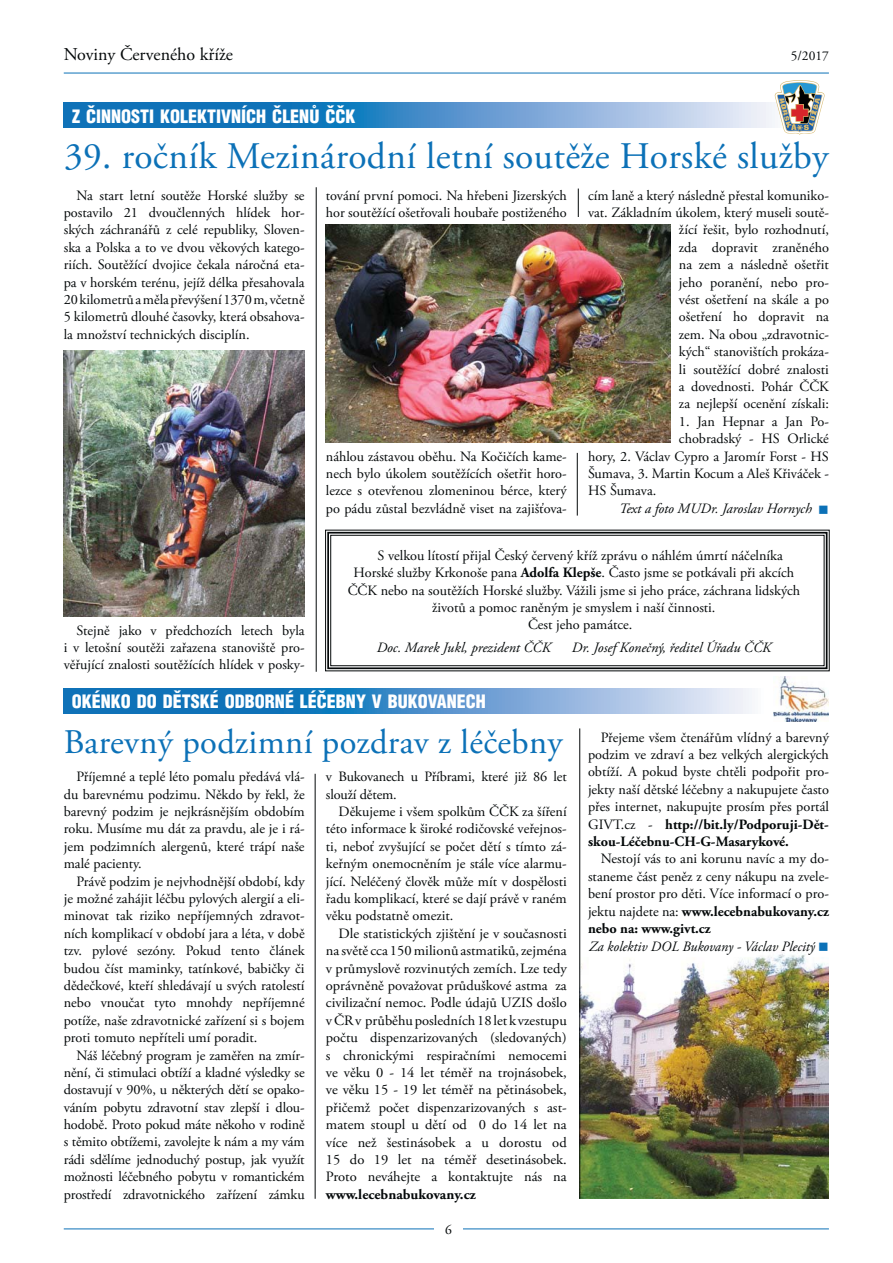
<style>
.page{position:relative;width:893px;height:1263px;background:#fff}
.page>*{position:absolute;margin:0;border:0;box-sizing:border-box;transform-origin:0 0}
.t1{font:37.5px "Adobe Garamond Pro";letter-spacing:.01em;color:#0c71b7}
.t2{font:34.5px "Adobe Garamond Pro";letter-spacing:.01em;color:#0c71b7}
.t3{font:900 18px "Switzerland Cond";color:#fff}
.t4{font:18px "Adobe Garamond Pro";color:#040809}
.t5{font:14.25px/17.4px "Adobe Garamond Pro";color:#040809;text-align:justify}
.t6{font:italic 14.25px "Adobe Garamond Pro";color:#040809}
.t7{font:700 14.25px "Adobe Garamond Pro";color:#040809}
.t8{font:13.5px "Adobe Garamond Pro";color:#040809}
.s1{font-weight:700}
</style>
<div class="page">
<hr style="left:64px;top:73px;width:765px;height:1px;background:#0c71b7">
<hr style="left:64px;top:1229px;width:765px;height:1px;background:#0c71b7">
<div style="left:434px;top:1216px;width:28px;height:26px;background:#fff"></div>
<img style="left:580px;top:890px;width:249px;height:309px">
<svg style="left:63px;top:688px;width:689px;height:26px;background:#5798cd"></svg>
<img style="left:773px;top:676px;width:56px;height:46px">
<svg style="left:64px;top:102px;width:711px;height:26px;background:#5798cd"></svg>
<svg style="left:775px;top:80px;width:49px;height:55px"></svg>
<img style="left:326px;top:224px;width:344px;height:218px">
<img style="left:64px;top:351px;width:241px;height:266px">
<hr style="left:316px;top:187px;width:1px;height:485px;background:#040809">
<svg style="left:578px;top:189px;width:1px;height:28px"></svg>
<hr style="left:577px;top:453px;width:1px;height:63px;background:#040809">
<hr style="left:315px;top:774px;width:1px;height:425px;background:#040809">
<hr style="left:579px;top:728px;width:1px;height:471px;background:#040809">
<svg style="left:325px;top:529px;width:505px;height:143px"></svg>
<div style="left:327px;top:532px;width:500px;height:137px;border:2px solid #040809"></div>
<div style="left:330px;top:535px;width:494px;height:131px;border:1px solid #040809"></div>
<svg style="left:819px;top:943px;width:9px;height:8px"></svg>
<p class="t4" style="left:64px;top:47px;width:171px">Noviny Červeného kříže</p>
<p class="t8" style="left:791px;top:50px;width:40px">5/2017</p>
<p class="t3" style="left:72px;top:110px;width:285px">Z ČINNOSTI KOLEKTIVNÍCH ČLENŮ ČČK</p>
<h1 class="t1" style="left:64px;top:142px;width:766px">39. ročník Mezinárodní letní soutěže Horské služby</h1>
<p class="t5" style="left:64px;top:188px;width:242px;text-indent:13px">Na start letní soutěže Horské služby se postavilo 21 dvoučlenných hlídek hor&shy;ských záchranářů z celé republiky, Sloven&shy;ska a Polska a to ve dvou věkových katego&shy;riích. Soutěžící dvojice čekala náročná eta&shy;pa v horském terénu, jejíž délka přesahovala 20 kilometrů a měla převýšení 1370 m, včetně 5 kilometrů dlouhé časovky, která obsahova&shy;la množství technických disciplín.</p>
<p class="t5" style="left:64px;top:622px;width:242px;text-indent:13px">Stejně jako v předchozích letech byla i v letošní soutěži zařazena stanoviště pro&shy;věřující znalosti soutěžících hlídek v posky-</p>
<p class="t5" style="left:326px;top:188px;width:242px">tování první pomoci. Na hřebeni Jizerských hor soutěžící ošetřovali houbaře postiženého</p>
<p class="t5" style="left:326px;top:449px;width:242px">náhlou zástavou oběhu. Na Kočičích kame&shy;nech bylo úkolem soutěžících ošetřit horo&shy;lezce s otevřenou zlomeninou bérce, který po pádu zůstal bezvládně viset na zajišťova-</p>
<p class="t5" style="left:588px;top:188px;width:242px;text-align:right">cím laně a který následně přestal komuniko&shy;vat. Základním úkolem, který museli soutě&shy;žící řešit, bylo rozhodnutí,<br>zda dopravit zraněného<br>na zem a následně ošetřit<br>jeho poranění, nebo pro-<br>vést ošetření na skále a po<br>ošetření ho dopravit na<br>zem. Na obou „zdravotnic-<br>kých“ stanovištích prokáza-<br>li soutěžící dobré znalosti<br>a dovednosti. Pohár ČČK<br>za nejlepší ocenění získali:</p>
<p class="t5" style="left:679px;top:414px;width:151px">1. Jan Hepnar a Jan Po-</p>
<p class="t5" style="left:679px;top:431px;width:151px">chobradský - HS Orlické</p>
<p class="t5" style="left:588px;top:449px;width:242px">hory, 2. Václav Cypro a Jaromír Forst - HS</p>
<p class="t5" style="left:588px;top:466px;width:242px">Šumava, 3. Martin Kocum a Aleš Křiváček -</p>
<p class="t5" style="left:588px;top:483px;width:70px">HS Šumava.</p>
<p class="t6" style="left:619px;top:503px;width:194px">Text a foto MUDr. Jaroslav Hornych</p>
<p class="t5" style="left:378px;top:548px;width:407px">S velkou lítostí přijal Český červený kříž zprávu o náhlém úmrtí náčelníka</p>
<p class="t5" style="left:353px;top:565px;width:442px">Horské služby Krkonoše pana <span class="s1">Adolfa Klepše</span>. Často jsme se potkávali při akcích</p>
<p class="t5" style="left:348px;top:583px;width:454px">ČČK nebo na soutěžích Horské služby. Vážili jsme si jeho práce, záchrana lidských</p>
<p class="t5" style="left:432px;top:600px;width:285px">životů a pomoc raněným je smyslem i naší činnosti.</p>
<p class="t5" style="left:528px;top:617px;width:106px">Čest jeho památce.</p>
<p class="t6" style="left:377px;top:642px;width:175px">Doc. Marek Jukl, prezident ČČK</p>
<p class="t6" style="left:572px;top:642px;width:201px">Dr. Josef Konečný, ředitel Úřadu ČČK</p>
<p class="t3" style="left:72px;top:695px;width:415px">OKÉNKO DO DĚTSKÉ ODBORNÉ LÉČEBNY V BUKOVANECH</p>
<h2 class="t2" style="left:64px;top:729px;width:500px">Barevný podzimní pozdrav z léčebny</h2>
<p class="t5" style="left:64px;top:769px;width:242px;text-indent:13px">Příjemné a teplé léto pomalu předává vlá&shy;du barevnému podzimu. Někdo by řekl, že barevný podzim je nejkrásnějším obdobím roku. Musíme mu dát za pravdu, ale je i rá&shy;jem podzimních alergenů, které trápí naše malé pacienty.</p>
<p class="t5" style="left:64px;top:874px;width:242px;text-indent:13px">Právě podzim je nejvhodnější období, kdy je možné zahájit léčbu pylových alergií a eli&shy;minovat tak riziko nepříjemných zdravot&shy;ních komplikací v období jara a léta, v době tzv. pylové sezóny. Pokud tento článek budou číst maminky, tatínkové, babičky či dědečkové, kteří shledávají u svých ratolestí nebo vnoučat tyto mnohdy nepříjemné potíže, naše zdravotnické zařízení si s bojem proti tomuto nepříteli umí poradit.</p>
<p class="t5" style="left:64px;top:1047px;width:242px;text-indent:13px">Náš léčebný program je zaměřen na zmír&shy;nění, či stimulaci obtíží a kladné výsledky se dostavují v 90%, u některých dětí se opako&shy;váním pobytu zdravotní stav zlepší i dlou&shy;hodobě. Proto pokud máte někoho v rodině s těmito obtížemi, zavolejte k nám a my vám rádi sdělíme jednoduchý postup, jak využít možnosti léčebného pobytu v romantickém prostředí zdravotnického zařízení zámku</p>
<p class="t5" style="left:326px;top:769px;width:242px">v Bukovanech u Příbrami, které již 86 let slouží dětem.</p>
<p class="t5" style="left:326px;top:804px;width:242px;text-indent:13px">Děkujeme i všem spolkům ČČK za šíření této informace k široké rodičovské veřejnos&shy;ti, neboť zvyšující se počet dětí s tímto zá&shy;keřným onemocněním je stále více alarmu&shy;jící. Neléčený člověk může mít v dospělosti řadu komplikací, které se dají právě v raném věku podstatně omezit.</p>
<p class="t5" style="left:326px;top:926px;width:242px;text-indent:13px">Dle statistických zjištění je v současnosti na světě cca 150 milionů astmatiků, zejména v průmyslově rozvinutých zemích. Lze tedy oprávněně považovat průduškové astma za civilizační nemoc. Podle údajů UZIS došlo v ČR v průběhu posledních 18 let k vzestupu počtu dispenzarizovaných (sledovaných) s chronickými respiračními nemocemi ve věku 0 - 14 let téměř na trojnásobek, ve věku 15 - 19 let téměř na pětinásobek, přičemž počet dispenzarizovaných s ast&shy;matem stoupl u dětí od 0 do 14 let na více než šestinásobek a u dorostu od 15 do 19 let na téměř desetinásobek.<br>Proto neváhejte a kontaktujte nás na</p>
<p class="t7" style="left:326px;top:1188px;width:151px">www.lecebnabukovany.cz</p>
<p class="t8" style="left:445px;top:1224px;width:8px">6</p>
<p class="t5" style="left:588px;top:730px;width:242px;text-indent:13px">Přejeme všem čtenářům vlídný a barevný podzim ve zdraví a bez velkých alergických obtíží. A pokud byste chtěli podpořit pro&shy;jekty naší dětské léčebny a nakupujete často přes internet, nakupujte prosím přes portál GIVT.cz - <span class="s1">http://bit.ly/Podporuji-Dět&shy;skou-Léčebnu-CH-G-Masarykové.</span></p>
<p class="t5" style="left:588px;top:851px;width:242px;text-indent:13px">Nestojí vás to ani korunu navíc a my do&shy;staneme část peněz z ceny nákupu na zvele&shy;bení prostor pro děti. Více informací o pro&shy;jektu najdete na: <span class="s1">www.lecebnabukovany.cz nebo na: www.givt.cz</span></p>
<p class="t6" style="left:589px;top:941px;width:227px">Za kolektiv DOL Bukovany - Václav Plecitý</p>
</div>
